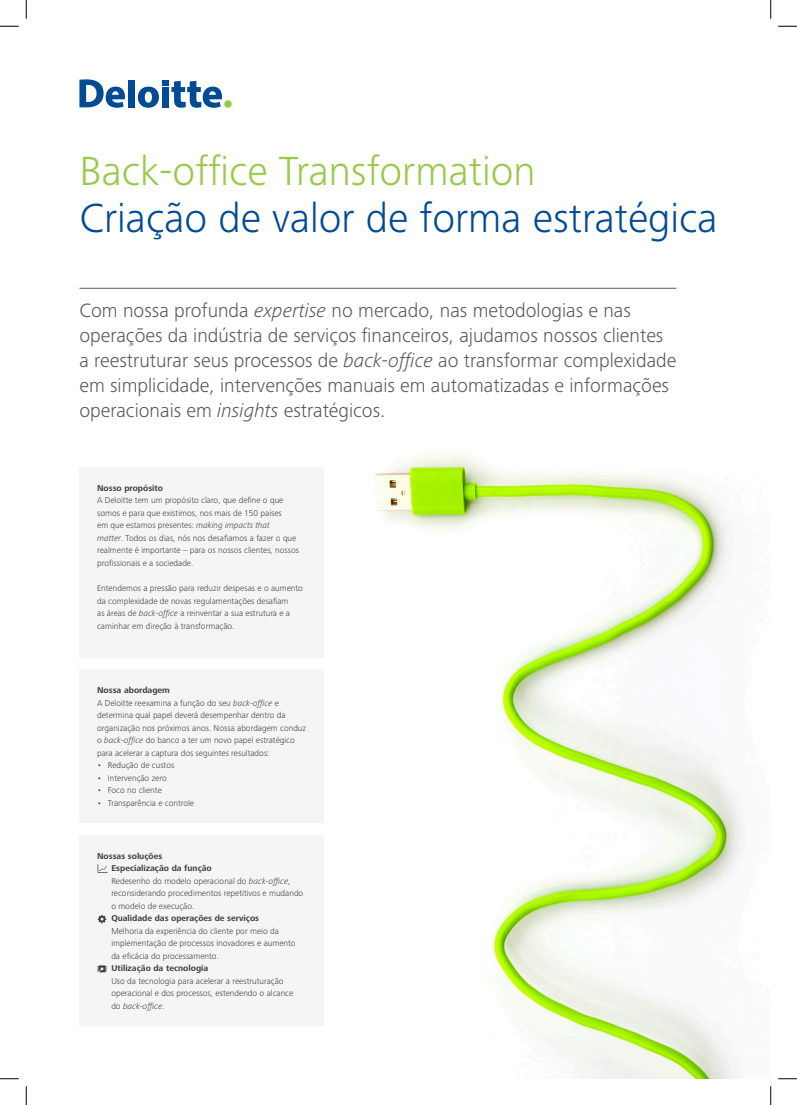
<style>
.page{position:relative;width:797px;height:1105px;background:#fff}
.page>*{position:absolute;margin:0;border:0;box-sizing:border-box;transform-origin:0 0}
.t1{font:300 42.12px "Frutiger Next Pro";color:#014a94}
.t2{font:300 42.12px "Frutiger Next Pro";color:#97ca49}
.t3{font:300 20px/25px "Frutiger Next Pro";color:#57585a}
.list{font:300 8.75px/12.5px "Frutiger Next Pro";color:#3e3e3f}
.t4{font:700 8.75px "Frutiger Next Pro";color:#3e3e3f}
.s1{font-style:italic}
.s2{font-weight:700}
</style>
<div class="page">
<hr style="left:79px;top:288px;width:597px;height:1px;background:#57585a">
<div style="left:128px;top:80px;width:7px;height:27px;background:#014a94"></div>
<svg style="left:138px;top:80px;width:84px;height:28px"></svg>
<div style="left:224px;top:100px;width:8px;height:8px;background:#97ca49;border-radius:50%"></div>
<svg style="left:79px;top:79px;width:46px;height:29px"></svg>
<img style="left:374px;top:453px;width:368px;height:626px">
<div style="left:79px;top:467px;width:245px;height:191px;background:#f5f5f6"></div>
<div style="left:79px;top:669px;width:245px;height:154px;background:#f5f5f6"></div>
<div style="left:79px;top:835px;width:245px;height:190px;background:#f5f5f6"></div>
<svg style="left:98px;top:864px;width:10px;height:9px"></svg>
<svg style="left:97px;top:965px;width:10px;height:7px"></svg>
<svg style="left:98px;top:915px;width:8px;height:8px"></svg>
<svg style="left:0;top:25px;width:19px;height:2px"></svg>
<svg style="left:778px;top:25px;width:19px;height:2px"></svg>
<svg style="left:0;top:1078px;width:19px;height:1px"></svg>
<svg style="left:778px;top:1078px;width:19px;height:1px"></svg>
<svg style="left:25px;top:0;width:2px;height:19px"></svg>
<svg style="left:25px;top:1086px;width:2px;height:19px"></svg>
<svg style="left:770px;top:0;width:1px;height:19px"></svg>
<svg style="left:770px;top:1086px;width:1px;height:19px"></svg>
<p class="t2" style="left:79px;top:147px;width:458px">Back-office Transformation</p>
<p class="t1" style="left:79px;top:194px;width:639px">Criação de valor de forma estratégica</p>
<p class="t3" style="left:79px;top:298px;width:598px">Com nossa profunda <span class="s1">expertise</span> no mercado, nas metodologias e nas operações da indústria de serviços financeiros, ajudamos nossos clientes a reestruturar seus processos de <span class="s1">back-office</span> ao transformar complexidade em simplicidade, intervenções manuais em automatizadas e informações operacionais em <span class="s1">insights</span> estratégicos.</p>
<p class="t4" style="left:97px;top:483px;width:67px">Nosso propósito</p>
<p class="list" style="left:97px;top:494px;width:203px">A Deloitte tem um propósito claro, que define o que somos e para que existimos, nos mais de 150 países<br>em que estamos presentes: <span class="s1">making impacts that<br>matter</span>. Todos os dias, nós nos desafiamos a fazer o que realmente é importante – para os nossos clientes, nossos profissionais e a sociedade.</p>
<p class="list" style="left:97px;top:582px;width:207px">Entendemos a pressão para reduzir despesas e o aumento da complexidade de novas regulamentações desafiam<br>as áreas de <span class="s1">back-office</span> a reinventar a sua estrutura e a caminhar em direção à transformação.</p>
<p class="t4" style="left:97px;top:685px;width:74px">Nossa abordagem</p>
<p class="list" style="left:97px;top:697px;width:210px">A Deloitte reexamina a função do seu <span class="s1">back-office</span> e determina qual papel deverá desempenhar dentro da organização nos próximos anos. Nossa abordagem conduz o <span class="s1">back-office</span> do banco a ter um novo papel estratégico para acelerar a captura dos seguintes resultados:</p>
<p class="list" style="left:97px;top:759px;width:79px">• Redução de custos</p>
<p class="list" style="left:97px;top:772px;width:71px">• Intervenção zero</p>
<p class="list" style="left:97px;top:784px;width:66px">• Foco no cliente</p>
<p class="list" style="left:97px;top:797px;width:98px">• Transparência e controle</p>
<p class="t4" style="left:97px;top:851px;width:67px">Nossas soluções</p>
<p class="list" style="left:111px;top:862px;width:193px"><span class="s2">Especialização da função<br></span>Redesenho do modelo operacional do <span class="s1">back-office</span>, reconsiderando procedimentos repetitivos e mudando o modelo de execução.</p>
<p class="list" style="left:111px;top:912px;width:186px"><span class="s2">Qualidade das operações de serviços<br></span>Melhoria da experiência do cliente por meio da implementação de processos inovadores e aumento da eficácia do processamento.</p>
<p class="list" style="left:111px;top:962px;width:183px"><span class="s2">Utilização da tecnologia<br></span>Uso da tecnologia para acelerar a reestruturação operacional e dos processos, estendendo o alcance do <span class="s1">back-office</span>.</p>
</div>
